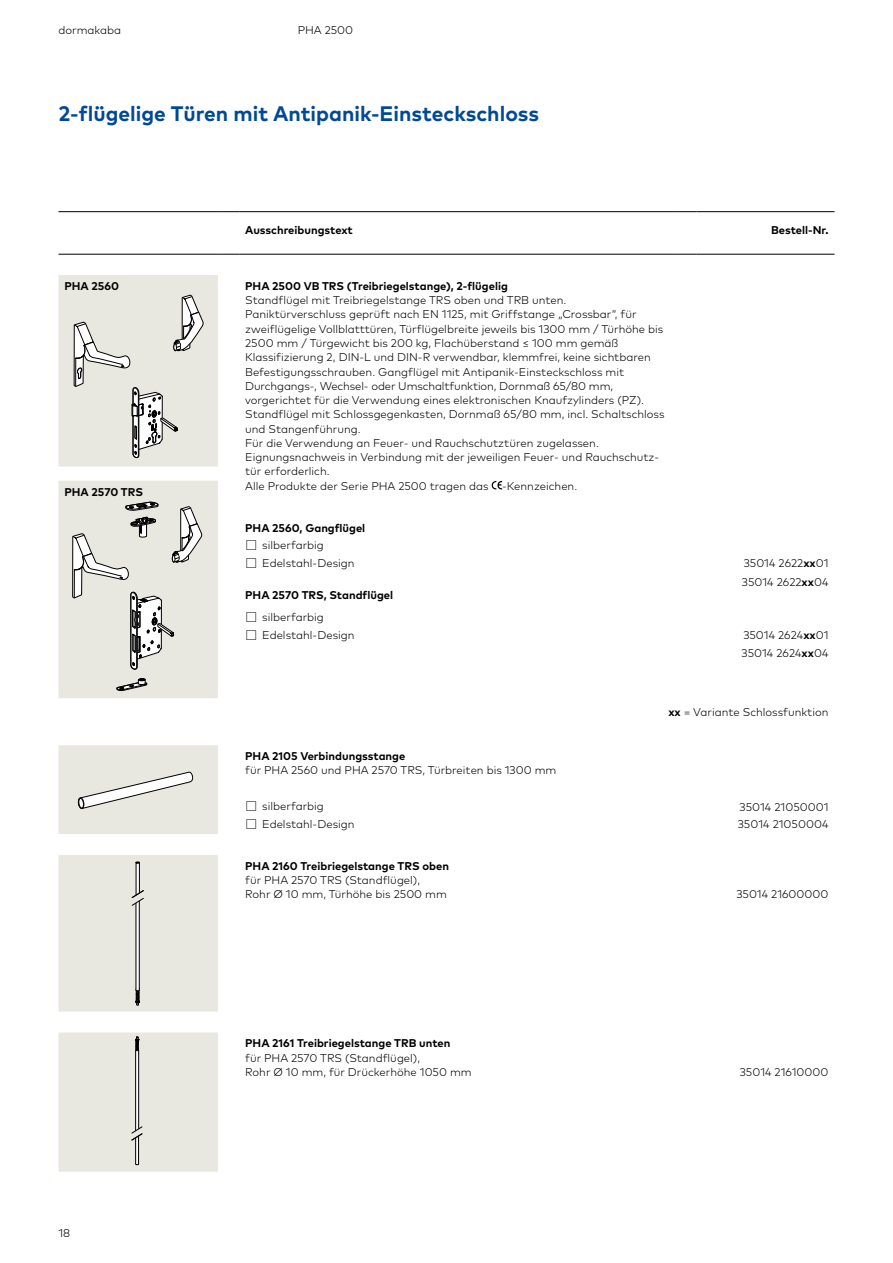
<style>
.page{position:relative;width:893px;height:1263px;background:#fff}
.page>*{position:absolute;margin:0;border:0;box-sizing:border-box;transform-origin:0 0}
.t1{font:700 21px "Mark Pro";color:#004994}
.t2{font:300 11.25px/14.2px "Mark Pro";color:#000}
.t3{font:700 11.25px "Mark Pro";color:#000}
.s1{font-weight:700}
</style>
<div class="page">
<svg style="left:58px;top:275px;width:160px;height:897px;fill:#e9e8e0"></svg>
<hr style="left:58px;top:211px;width:160px;height:1px;background:#000">
<svg style="left:218px;top:211px;width:21px;height:1px"></svg>
<hr style="left:239px;top:211px;width:436px;height:1px;background:#000">
<svg style="left:675px;top:211px;width:21px;height:1px"></svg>
<hr style="left:696px;top:211px;width:138px;height:1px;background:#000">
<hr style="left:58px;top:254px;width:160px;height:1px;background:#000">
<svg style="left:218px;top:254px;width:21px;height:1px"></svg>
<hr style="left:239px;top:254px;width:436px;height:1px;background:#000">
<svg style="left:675px;top:254px;width:21px;height:1px"></svg>
<hr style="left:696px;top:254px;width:138px;height:1px;background:#000">
<svg style="left:73px;top:294px;width:131px;height:165px"></svg>
<svg style="left:492px;top:481px;width:10px;height:8px"></svg>
<svg style="left:115px;top:678px;width:35px;height:14px"></svg>
<svg style="left:72px;top:501px;width:130px;height:170px"></svg>
<svg style="left:78px;top:771px;width:117px;height:38px"></svg>
<svg style="left:131px;top:862px;width:14px;height:143px"></svg>
<svg style="left:131px;top:1037px;width:12px;height:128px"></svg>
<p class="t2" style="left:58px;top:22px;width:64px">dormakaba</p>
<p class="t2" style="left:298px;top:22px;width:57px">PHA 2500</p>
<h1 class="t1" style="left:58px;top:98px;width:482px">2-flügelige Türen mit Antipanik-Einsteckschloss</h1>
<p class="t3" style="left:245px;top:221px;width:109px">Ausschreibungstext</p>
<p class="t3" style="left:771px;top:221px;width:59px">Bestell-Nr.</p>
<p class="t3" style="left:64px;top:277px;width:56px">PHA 2560</p>
<p class="t3" style="left:245px;top:277px;width:264px">PHA 2500 VB TRS (Treibriegelstange), 2-flügelig</p>
<p class="t2" style="left:245px;top:292px;width:421px">Standflügel mit Treibriegelstange TRS oben und TRB unten.<br>Paniktürverschluss geprüft nach EN 1125, mit Griffstange „Crossbar“, für zweiflügelige Vollblatttüren, Türflügelbreite jeweils bis 1300 mm / Türhöhe bis 2500 mm / Türgewicht bis 200 kg, Flachüberstand ≤ 100 mm gemäß Klassifizierung 2, DIN-L und DIN-R verwendbar, klemmfrei, keine sichtbaren Befestigungsschrauben. Gangflügel mit Antipanik-Einsteckschloss mit Durchgangs-, Wechsel- oder Umschaltfunktion, Dornmaß 65/80 mm, vorgerichtet für die Verwendung eines elektronischen Knaufzylinders (PZ).<br>Standflügel mit Schlossgegenkasten, Dornmaß 65/80 mm, incl. Schaltschloss und Stangenführung.<br>Für die Verwendung an Feuer- und Rauchschutztüren zugelassen.<br>Eignungsnachweis in Verbindung mit der jeweiligen Feuer- und Rauchschutz&shy;tür erforderlich.<br>Alle Produkte der Serie PHA 2500 tragen das -Kennzeichen.</p>
<p class="t3" style="left:245px;top:520px;width:122px">PHA 2560, Gangflügel</p>
<p class="t2" style="left:245px;top:535px;width:111px;line-height:18px">☐ silberfarbig<br>☐ Edelstahl-Design</p>
<p class="t3" style="left:245px;top:587px;width:149px">PHA 2570 TRS, Standflügel</p>
<p class="t2" style="left:245px;top:607px;width:111px;line-height:18px">☐ silberfarbig<br>☐ Edelstahl-Design</p>
<p class="t3" style="left:64px;top:483px;width:80px">PHA 2570 TRS</p>
<p class="t2" style="left:742px;top:552px;width:88px;line-height:19.2px">35014 2622<span class="s1">xx</span>01<br>35014 2622<span class="s1">xx</span>04</p>
<p class="t2" style="left:742px;top:625px;width:88px;line-height:18px">35014 2624<span class="s1">xx</span>01<br>35014 2624<span class="s1">xx</span>04</p>
<p class="t2" style="left:668px;top:704px;width:162px"><span class="s1">xx</span> = Variante Schlossfunktion</p>
<p class="t3" style="left:245px;top:747px;width:162px">PHA 2105 Verbindungsstange</p>
<p class="t2" style="left:245px;top:762px;width:313px">für PHA 2560 und PHA 2570 TRS, Türbreiten bis 1300 mm</p>
<p class="t2" style="left:245px;top:796px;width:111px;line-height:18px">☐ silberfarbig<br>☐ Edelstahl-Design</p>
<p class="t2" style="left:738px;top:797px;width:92px;line-height:17.2px">35014 21050001<br>35014 21050004</p>
<p class="t3" style="left:245px;top:857px;width:205px">PHA 2160 Treibriegelstange TRS oben</p>
<p class="t2" style="left:245px;top:872px;width:203px">für PHA 2570 TRS (Standflügel),<br>Rohr Ø 10 mm, Türhöhe bis 2500 mm</p>
<p class="t2" style="left:736px;top:886px;width:94px">35014 21600000</p>
<p class="t2" style="left:58px;top:1225px;width:13px">18</p>
<p class="t3" style="left:245px;top:1035px;width:207px">PHA 2161 Treibriegelstange TRB unten</p>
<p class="t2" style="left:245px;top:1050px;width:228px">für PHA 2570 TRS (Standflügel),<br>Rohr Ø 10 mm, für Drückerhöhe 1050 mm</p>
<p class="t2" style="left:740px;top:1064px;width:90px">35014 21610000</p>
</div>
